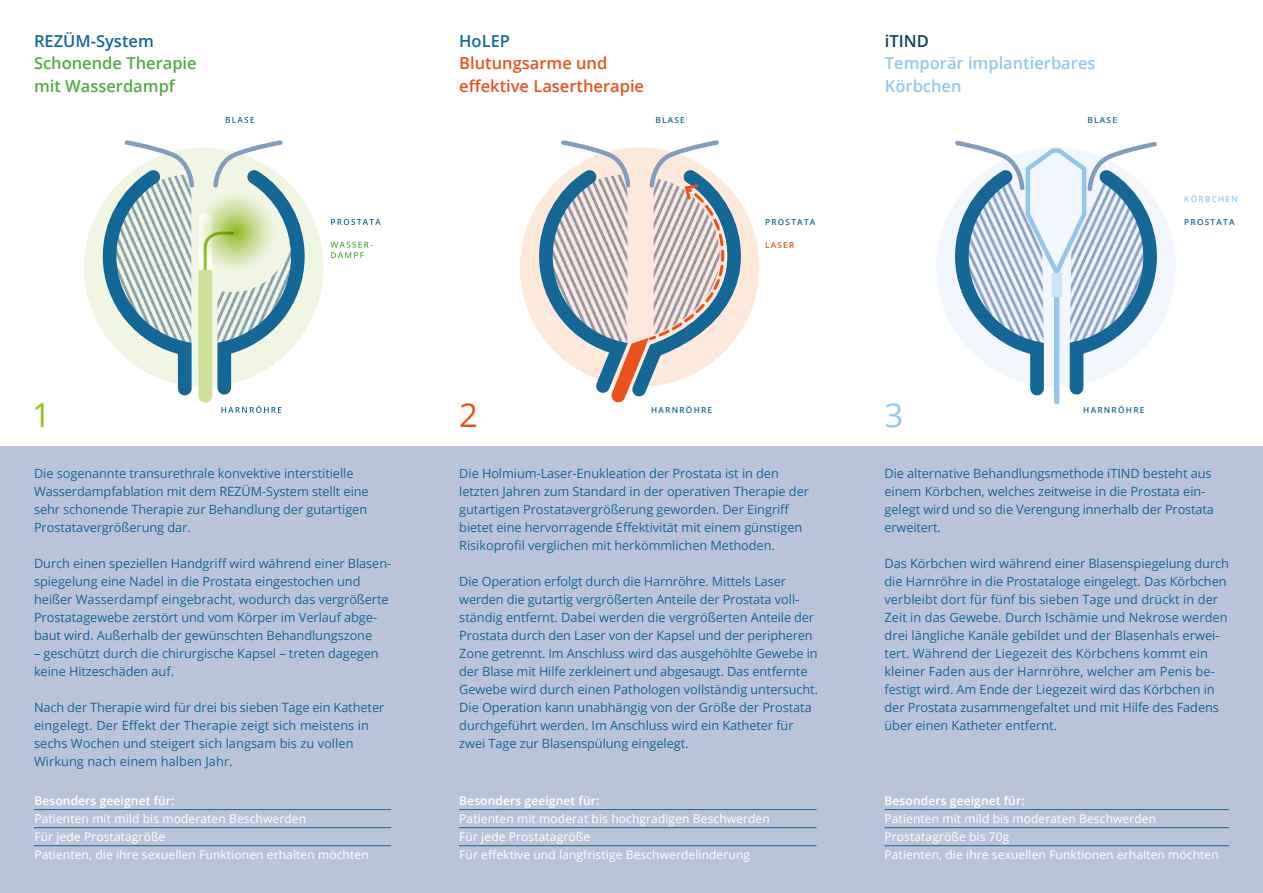
<style>
.page{position:relative;width:1263px;height:893px;background:#fff}
.page>*{position:absolute;margin:0;border:0;box-sizing:border-box;transform-origin:0 0}
.t1{font:33px "Open Sans";color:#95c11f}
.t2{font:33px "Open Sans";color:#e9521e}
.t3{font:33px "Open Sans";color:#95c7ed}
.t4{font:600 16.5px/22.5px "Open Sans";color:#e9521e}
.t5{font:600 16.5px/22.5px "Open Sans";color:#54a847}
.t6{font:600 16.5px/22.5px "Open Sans";color:#95c7ed}
.t7{font:600 16.5px "Open Sans";color:#156795}
.t8{font:600 16.5px "Open Sans";color:#0f3f5c}
.t9{font:12.75px/18px "Open Sans";letter-spacing:-.005em;color:#156795}
.t10{font:12px/18px "Open Sans";letter-spacing:.01em;color:#fff}
.t11{font:600 12px "Open Sans";letter-spacing:.01em;color:#fff}
.t12{font:600 8.25px "Open Sans";letter-spacing:.15em;color:#156795}
.t13{font:600 8.25px "Open Sans";letter-spacing:.15em;color:#95c7ed}
.t14{font:600 8.25px "Open Sans";letter-spacing:.15em;color:#e9521e}
</style>
<div class="page">
<div style="left:84px;top:147px;width:239px;height:240px;background:#f1f6e4;border-radius:50%"></div>
<div style="left:936px;top:147px;width:240px;height:240px;background:#f1f7fd;border-radius:50%"></div>
<div style="left:520px;top:147px;width:239px;height:240px;background:#fde9dc;border-radius:50%"></div>
<div style="left:0;top:446px;width:1263px;height:447px;background:#bac4d9"></div>
<svg style="left:96px;top:188px;width:215px;height:214px"></svg>
<hr style="left:34px;top:809px;width:357px;height:1px;background:#156795">
<hr style="left:459px;top:809px;width:357px;height:1px;background:#156795">
<hr style="left:884px;top:809px;width:345px;height:1px;background:#156795">
<hr style="left:34px;top:827px;width:357px;height:1px;background:#156795">
<hr style="left:459px;top:827px;width:357px;height:1px;background:#156795">
<hr style="left:884px;top:827px;width:345px;height:1px;background:#156795">
<hr style="left:34px;top:845px;width:357px;height:1px;background:#156795">
<hr style="left:459px;top:845px;width:357px;height:1px;background:#156795">
<hr style="left:884px;top:845px;width:345px;height:1px;background:#156795">
<div style="left:199px;top:291px;width:13px;height:105px;background:#cfe09b"></div>
<svg style="left:122px;top:140px;width:168px;height:152px"></svg>
<div style="left:199px;top:270px;width:13px;height:92px;background:#cfe09b"></div>
<svg style="left:192px;top:188px;width:87px;height:87px"></svg>
<svg style="left:226px;top:117px;width:28px;height:6px"></svg>
<svg style="left:331px;top:219px;width:50px;height:6px"></svg>
<svg style="left:330px;top:242px;width:42px;height:16px"></svg>
<svg style="left:221px;top:405px;width:60px;height:8px"></svg>
<svg style="left:955px;top:140px;width:202px;height:264px"></svg>
<div style="left:1051px;top:273px;width:11px;height:24px;background:#cee3f7"></div>
<svg style="left:532px;top:188px;width:216px;height:168px"></svg>
<svg style="left:559px;top:140px;width:172px;height:263px"></svg>
<p class="t7" style="left:34px;top:29px;width:121px">REZÜM-System</p>
<p class="t5" style="left:34px;top:52px;width:164px">Schonende Therapie mit Wasserdampf</p>
<p class="t7" style="left:459px;top:29px;width:52px">HoLEP</p>
<p class="t4" style="left:459px;top:52px;width:186px">Blutungsarme und effektive Lasertherapie</p>
<p class="t8" style="left:885px;top:29px;width:46px">iTIND</p>
<p class="t6" style="left:885px;top:52px;width:212px">Temporär implantierbares<br>Körbchen</p>
<p class="t12" style="left:655px;top:114px;width:31px">BLASE</p>
<p class="t12" style="left:1087px;top:114px;width:31px">BLASE</p>
<p class="t12" style="left:765px;top:216px;width:52px">PROSTATA</p>
<p class="t14" style="left:765px;top:239px;width:31px">LASER</p>
<p class="t13" style="left:1184px;top:193px;width:55px">KÖRBCHEN</p>
<p class="t12" style="left:1184px;top:216px;width:52px">PROSTATA</p>
<h1 class="t1" style="left:32px;top:392px;width:20px">1</h1>
<h1 class="t2" style="left:459px;top:392px;width:20px">2</h1>
<h1 class="t3" style="left:884px;top:392px;width:20px">3</h1>
<p class="t12" style="left:651px;top:404px;width:63px">HARNRÖHRE</p>
<p class="t12" style="left:1083px;top:404px;width:63px">HARNRÖHRE</p>
<p class="t9" style="left:34px;top:464px;width:336px">Die sogenannte transurethrale konvektive interstitielle Wasserdampfablation mit dem REZÜM-System stellt eine sehr schonende Therapie zur Behandlung der gutartigen Prostatavergrößerung dar.</p>
<p class="t9" style="left:34px;top:554px;width:359px">Durch einen speziellen Handgriff wird während einer Blasen&shy;spiegelung eine Nadel in die Prostata eingestochen und heißer Wasserdampf eingebracht, wodurch das vergrößerte Prostatagewebe zerstört und vom Körper im Verlauf abge&shy;baut wird. Außerhalb der gewünschten Behandlungszone</p>
<p class="t9" style="left:34px;top:644px;width:346px">– geschützt durch die chirurgische Kapsel – treten dagegen keine Hitzeschäden auf.</p>
<p class="t9" style="left:34px;top:698px;width:352px">Nach der Therapie wird für drei bis sieben Tage ein Katheter eingelegt. Der Effekt der Therapie zeigt sich meistens in sechs Wochen und steigert sich langsam bis zu vollen Wirkung nach einem halben Jahr.</p>
<p class="t11" style="left:34px;top:792px;width:142px">Besonders geeignet für:</p>
<p class="t10" style="left:34px;top:809px;width:336px">Patienten mit mild bis moderaten Beschwerden<br>Für jede Prostatagröße<br>Patienten, die ihre sexuellen Funktionen erhalten möchten</p>
<p class="t9" style="left:459px;top:464px;width:351px">Die Holmium-Laser-Enukleation der Prostata ist in den letzten Jahren zum Standard in der operativen Therapie der gutartigen Prostatavergrößerung geworden. Der Eingriff bietet eine hervorragende Effektivität mit einem günstigen Risikoprofil verglichen mit herkömmlichen Methoden.</p>
<p class="t9" style="left:459px;top:572px;width:360px">Die Operation erfolgt durch die Harnröhre. Mittels Laser werden die gutartig vergrößerten Anteile der Prostata voll&shy;ständig entfernt. Dabei werden die vergrößerten Anteile der Prostata durch den Laser von der Kapsel und der peripheren Zone getrennt. Im Anschluss wird das ausgehöhlte Gewebe in der Blase mit Hilfe zerkleinert und abgesaugt. Das entfernte Gewebe wird durch einen Pathologen vollständig untersucht.<br>Die Operation kann unabhängig von der Größe der Prostata durchgeführt werden. Im Anschluss wird ein Katheter für zwei Tage zur Blasenspülung eingelegt.</p>
<p class="t11" style="left:459px;top:792px;width:142px">Besonders geeignet für:</p>
<p class="t10" style="left:459px;top:809px;width:312px">Patienten mit moderat bis hochgradigen Beschwerden<br>Für jede Prostatagröße<br>Für effektive und langfristige Beschwerdelinderung</p>
<p class="t9" style="left:884px;top:464px;width:331px">Die alternative Behandlungsmethode iTIND besteht aus einem Körbchen, welches zeitweise in die Prostata ein&shy;gelegt wird und so die Verengung innerhalb der Prostata erweitert.</p>
<p class="t9" style="left:884px;top:554px;width:346px">Das Körbchen wird während einer Blasenspiegelung durch die Harnröhre in die Prostataloge eingelegt. Das Körbchen verbleibt dort für fünf bis sieben Tage und drückt in der Zeit in das Gewebe. Durch Ischämie und Nekrose werden drei längliche Kanäle gebildet und der Blasenhals erwei&shy;tert. Während der Liegezeit des Körbchens kommt ein kleiner Faden aus der Harnröhre, welcher am Penis be&shy;festigt wird. Am Ende der Liegezeit wird das Körbchen in der Prostata zusammengefaltet und mit Hilfe des Fadens über einen Katheter entfernt.</p>
<p class="t11" style="left:884px;top:792px;width:142px">Besonders geeignet für:</p>
<p class="t10" style="left:884px;top:809px;width:336px">Patienten mit mild bis moderaten Beschwerden<br>Prostatagröße bis 70g<br>Patienten, die ihre sexuellen Funktionen erhalten möchten</p>
</div>
